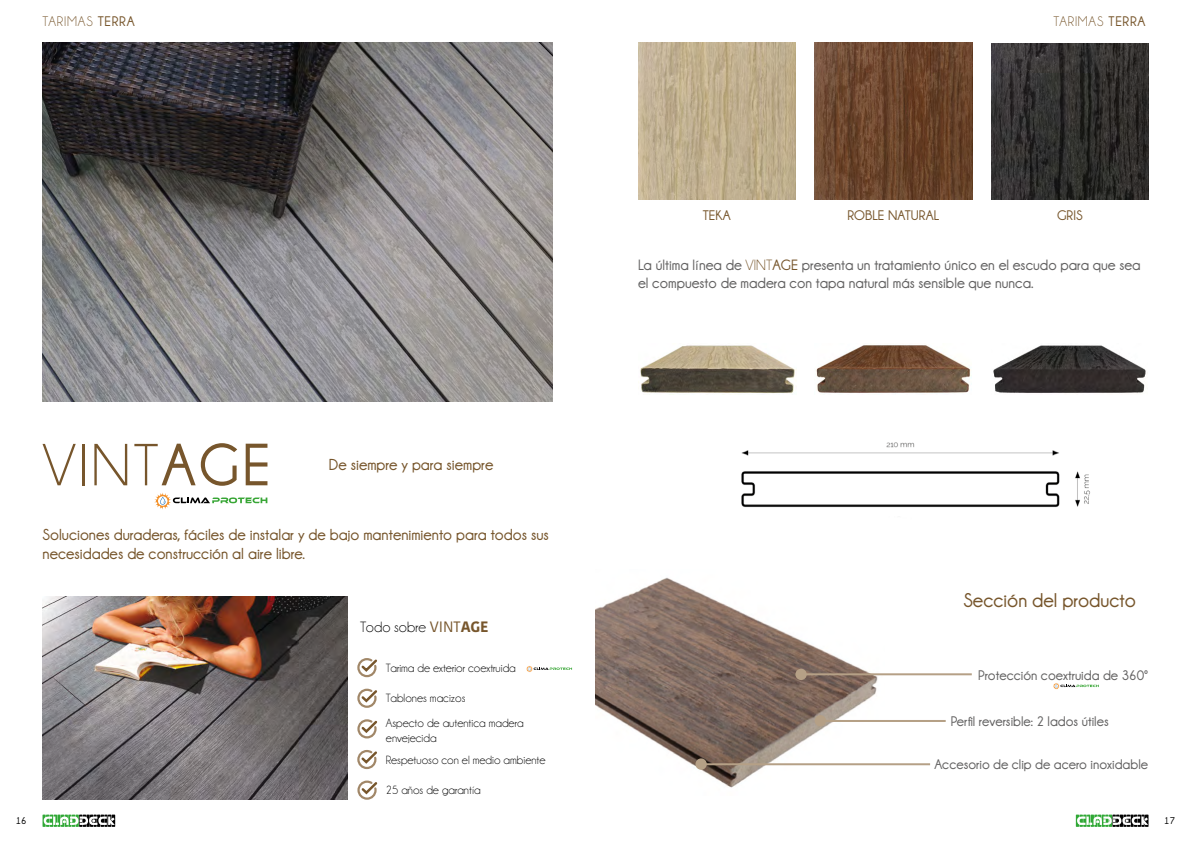
<style>
.page{position:relative;width:1191px;height:842px;background:#fff}
.page>*{position:absolute;margin:0;border:0;box-sizing:border-box;transform-origin:0 0}
.t1{font:60px "Champagne&Limousines";color:#77562c}
.t2{font:700 20px "Champagne&Limousines";color:#77562c}
.t3{font:700 16px/19.2px "Champagne&Limousines";color:#77562c}
.t4{font:700 15px/18px "Champagne&Limousines";color:#646363}
.t5{font:15px "Champagne&Limousines";color:#000}
.t6{font:700 14px "Champagne&Limousines";color:#646363}
.t7{font:14px "Champagne&Limousines";letter-spacing:.05em;color:#77562c}
.t8{font:700 14px "Champagne&Limousines";color:#77562c}
.t9{font:12px/24.8px "Champagne&Limousines";color:#000}
.t10{font:700 10px "Champagne&Limousines";color:#000}
.s1{font-weight:700}
.s2{font-family:"Kohinoor Bangla";color:#77562c}
.s3{font-family:"Kohinoor Bangla";font-weight:700;color:#77562c}
.s4{font-weight:400;color:#77562c}
.s5{color:#77562c}
</style>
<div class="page">
<img style="left:595px;top:577px;width:289px;height:211px">
<img style="left:43px;top:43px;width:510px;height:359px">
<svg style="left:357px;top:658px;width:20px;height:20px"></svg>
<svg style="left:357px;top:688px;width:21px;height:20px"></svg>
<svg style="left:357px;top:719px;width:20px;height:20px"></svg>
<svg style="left:357px;top:780px;width:21px;height:20px"></svg>
<img style="left:991px;top:43px;width:157px;height:157px">
<img style="left:638px;top:43px;width:157px;height:157px">
<img style="left:814px;top:43px;width:158px;height:157px">
<img style="left:993px;top:345px;width:153px;height:48px">
<img style="left:640px;top:345px;width:156px;height:49px">
<img style="left:815px;top:345px;width:156px;height:48px">
<img style="left:741px;top:442px;width:349px;height:66px">
<div style="left:795px;top:669px;width:11px;height:11px;background:#b5a086;border-radius:50%"></div>
<hr style="left:800px;top:673px;width:171px;height:2px;background:#b5a086">
<div style="left:814px;top:715px;width:12px;height:11px;background:#b5a086;border-radius:50%"></div>
<hr style="left:825px;top:720px;width:120px;height:2px;background:#b5a086">
<div style="left:695px;top:758px;width:12px;height:12px;background:#b5a086;border-radius:50%"></div>
<hr style="left:704px;top:763px;width:226px;height:2px;background:#b5a086">
<img style="left:43px;top:597px;width:304px;height:202px">
<svg style="left:43px;top:814px;width:72px;height:13px"></svg>
<svg style="left:1075px;top:814px;width:4px;height:13px"></svg>
<svg style="left:1076px;top:814px;width:72px;height:13px"></svg>
<svg style="left:154px;top:492px;width:113px;height:17px"></svg>
<svg style="left:1053px;top:683px;width:45px;height:7px"></svg>
<svg style="left:357px;top:750px;width:20px;height:20px"></svg>
<svg style="left:526px;top:666px;width:46px;height:6px"></svg>
<p class="t7" style="left:43px;top:13px;width:94px">TARIMAS <span class="s1">TERRA</span></p>
<p class="t7" style="left:1053px;top:13px;width:94px">TARIMAS <span class="s1">TERRA</span></p>
<p class="t8" style="left:703px;top:207px;width:29px">TEKA</p>
<p class="t8" style="left:847px;top:207px;width:93px">ROBLE NATURAL</p>
<p class="t8" style="left:1057px;top:207px;width:27px">GRIS</p>
<h1 class="t1" style="left:43px;top:431px;width:230px">VINT<span class="s1">AGE</span></h1>
<p class="t3" style="left:329px;top:455px;width:166px">De siempre y para siempre</p>
<p class="t3" style="left:43px;top:525px;width:508px">Soluciones duraderas, fáciles de instalar y de bajo mantenimiento para todos sus necesidades de construcción al aire libre.</p>
<p class="t5" style="left:360px;top:619px;width:130px">Todo sobre <span class="s2">VINT</span><span class="s3">AGE</span></p>
<p class="t9" style="left:386px;top:655px;width:131px">Tarima de exterior coextruida</p>
<p class="t9" style="left:386px;top:686px;width:139px">Tablones macizos<br>Aspecto de autentica madera</p>
<p class="t9" style="left:386px;top:725px;width:52px">envejecida</p>
<p class="t9" style="left:386px;top:747px;width:161px">Respetuoso con el medio ambiente</p>
<p class="t9" style="left:386px;top:778px;width:96px">25 años de garantía</p>
<p class="t4" style="left:638px;top:256px;width:504px">La última línea de <span class="s4">VINT</span><span class="s5">AGE</span> presenta un tratamiento único en el escudo para que sea el compuesto de madera con tapa natural más sensible que nunca.</p>
<p class="t2" style="left:963px;top:589px;width:174px">Sección del producto</p>
<p class="t6" style="left:978px;top:667px;width:171px">Protección coextruida de 360º</p>
<p class="t6" style="left:950px;top:713px;width:159px">Perfil reversible: 2 lados útiles</p>
<p class="t6" style="left:934px;top:756px;width:215px">Accesorio de clip de acero inoxidable</p>
<p class="t10" style="left:16px;top:815px;width:12px">16</p>
<p class="t10" style="left:1164px;top:815px;width:12px">17</p>
</div>
